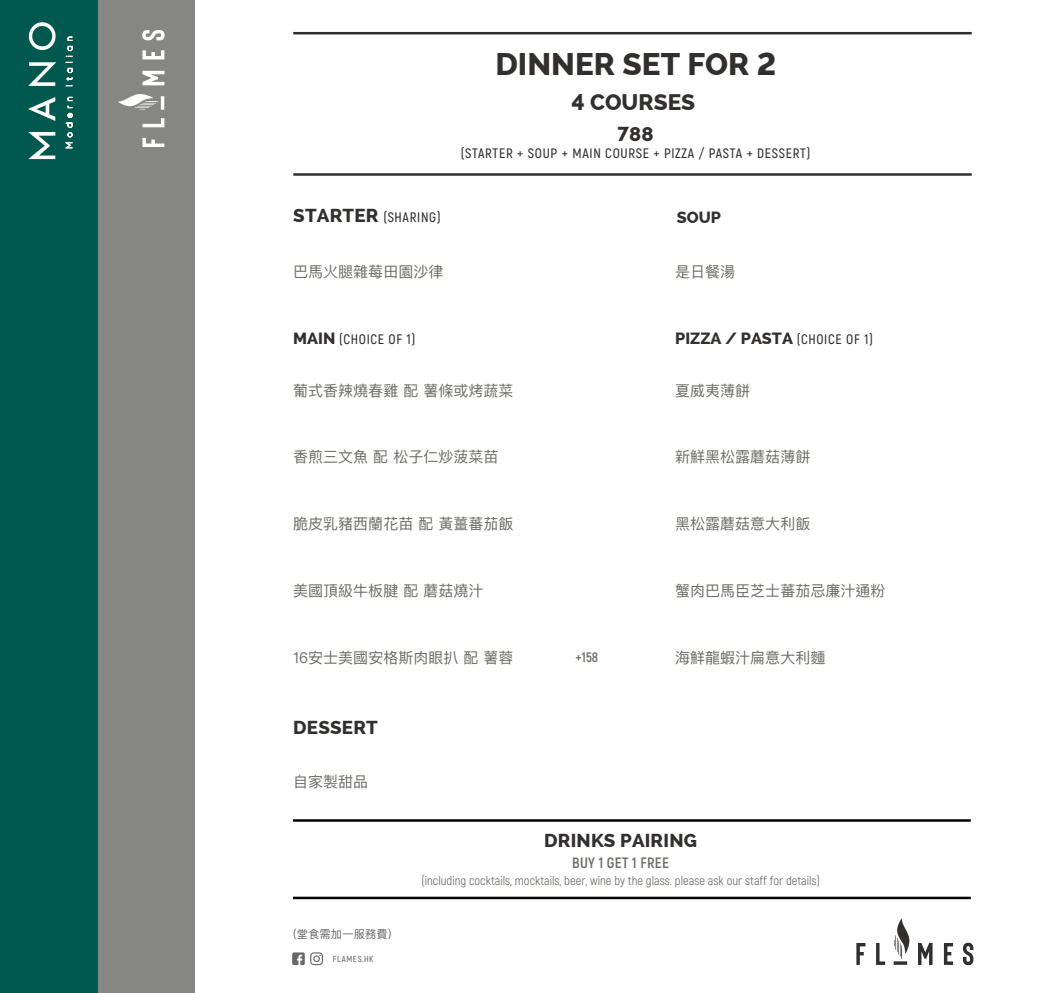
<style>
.page{position:relative;width:1046px;height:993px;background:#fff}
.page>*{position:absolute;margin:0;border:0;box-sizing:border-box;transform-origin:0 0}
.t1{font:800 31.25px "Raleway";color:#32302f}
.t2{font:800 22.5px "Raleway";color:#32302f}
.t3{font:800 19.88px "Raleway";color:#32302f}
.t4{font:800 18.75px "Raleway";letter-spacing:.01em;color:#32302f}
.t5{font:800 16.25px "Raleway";color:#32302f}
.t6{font:15px "Ping Fang HK";color:#6b6b67}
.t7{font:700 15px "Akrobat";letter-spacing:.02em;color:#6b6b67}
.t8{font:600 13.75px "Akrobat";letter-spacing:.05em;color:#32302f}
.t9{font:700 13.75px "Akrobat";color:#6b6b67}
.t10{font:12.5px "Akrobat";color:#6b6b67}
.t11{font:11.25px "Ping Fang HK";letter-spacing:.01em;color:#666565}
.t12{font:600 8.75px "Akrobat";letter-spacing:.08em;color:#676767}
.s1{font-family:"Raleway";font-weight:800;font-size:18.75px}
.s2{font-family:"Raleway";font-weight:800;font-size:16.25px}
.s3{font-family:"Akrobat";font-weight:600;font-size:13.75px}
</style>
<div class="page">
<hr style="left:893px;top:961px;width:14px;height:3px;background:#32302f">
<svg style="left:856px;top:943px;width:9px;height:21px"></svg>
<svg style="left:876px;top:943px;width:9px;height:21px"></svg>
<svg style="left:943px;top:943px;width:9px;height:21px"></svg>
<svg style="left:963px;top:942px;width:10px;height:22px"></svg>
<svg style="left:918px;top:943px;width:14px;height:21px"></svg>
<svg style="left:894px;top:918px;width:15px;height:40px"></svg>
<svg style="left:292px;top:952px;width:31px;height:12px"></svg>
<hr style="left:293px;top:896px;width:677px;height:2px;background:#060202">
<hr style="left:293px;top:819px;width:677px;height:2px;background:#060202">
<hr style="left:293px;top:32px;width:678px;height:2px;background:#32302f">
<hr style="left:293px;top:173px;width:678px;height:3px;background:#32302f">
<div style="left:97px;top:0;width:98px;height:992px;background:#868685"></div>
<div style="left:0;top:0;width:97px;height:992px;background:#00584e"></div>
<hr style="left:161px;top:96px;width:3px;height:14px;background:#fff">
<svg style="left:142px;top:138px;width:22px;height:9px"></svg>
<svg style="left:142px;top:118px;width:22px;height:9px"></svg>
<svg style="left:142px;top:50px;width:22px;height:9px"></svg>
<svg style="left:142px;top:30px;width:23px;height:10px"></svg>
<svg style="left:142px;top:71px;width:22px;height:14px"></svg>
<svg style="left:118px;top:94px;width:40px;height:16px"></svg>
<svg style="left:28px;top:132px;width:27px;height:27px"></svg>
<svg style="left:28px;top:62px;width:28px;height:24px"></svg>
<svg style="left:29px;top:22px;width:27px;height:28px"></svg>
<svg style="left:28px;top:97px;width:27px;height:24px"></svg>
<svg style="left:66px;top:97px;width:6px;height:51px"></svg>
<svg style="left:66px;top:37px;width:6px;height:49px"></svg>
<h1 class="t1" style="left:495px;top:46px;width:282px">DINNER SET FOR 2</h1>
<h2 class="t2" style="left:571px;top:90px;width:125px">4 COURSES</h2>
<p class="t8" style="left:293px;top:209px;width:149px"><span class="s1">STARTER</span> (SHARING)</p>
<h3 class="t3" style="left:617px;top:123px;width:37px">788</h3>
<p class="t8" style="left:461px;top:144px;width:351px">(STARTER + SOUP + MAIN COURSE + PIZZA / PASTA + DESSERT)</p>
<p class="t5" style="left:676px;top:208px;width:46px">SOUP</p>
<p class="t6" style="left:293px;top:262px;width:152px">巴馬火腿雜莓田園沙律</p>
<p class="t6" style="left:675px;top:262px;width:61px">是日餐湯</p>
<p class="t8" style="left:293px;top:330px;width:123px"><span class="s2">MAIN</span> (CHOICE OF 1)</p>
<p class="t6" style="left:293px;top:381px;width:221px">葡式香辣燒春雞 配 薯條或烤蔬菜</p>
<p class="t5" style="left:675px;top:328px;width:199px">PIZZA / PASTA <span class="s3">(CHOICE OF 1)</span></p>
<p class="t6" style="left:675px;top:381px;width:76px">夏威夷薄餅</p>
<p class="t6" style="left:293px;top:447px;width:206px">香煎三文魚 配 松子仁炒菠菜苗</p>
<p class="t6" style="left:675px;top:447px;width:136px">新鮮黑松露蘑菇薄餅</p>
<p class="t6" style="left:293px;top:514px;width:221px">脆皮乳豬西蘭花苗 配 黃薑蕃茄飯</p>
<p class="t6" style="left:675px;top:514px;width:136px">黑松露蘑菇意大利飯</p>
<p class="t6" style="left:293px;top:581px;width:191px">美國頂級牛板腱 配 蘑菇燒汁</p>
<p class="t6" style="left:675px;top:581px;width:211px">蟹肉巴馬臣芝士蕃茄忌廉汁通粉</p>
<p class="t6" style="left:293px;top:648px;width:222px">16安士美國安格斯肉眼扒 配 薯蓉</p>
<p class="t9" style="left:575px;top:648px;width:24px">+158</p>
<p class="t6" style="left:675px;top:648px;width:151px">海鮮龍蝦汁扁意大利麵</p>
<p class="t4" style="left:293px;top:716px;width:86px">DESSERT</p>
<p class="t6" style="left:293px;top:772px;width:77px">自家製甜品</p>
<p class="t11" style="left:293px;top:926px;width:100px">(堂食需加一服務費)</p>
<p class="t12" style="left:332px;top:953px;width:42px">FLAMES.HK</p>
<p class="t4" style="left:544px;top:829px;width:154px">DRINKS PAIRING</p>
<p class="t10" style="left:421px;top:872px;width:400px">(including cocktails, mocktails, beer, wine by the glass. please ask our staff for details)</p>
<p class="t7" style="left:572px;top:853px;width:98px">BUY 1 GET 1 FREE</p>
</div>
